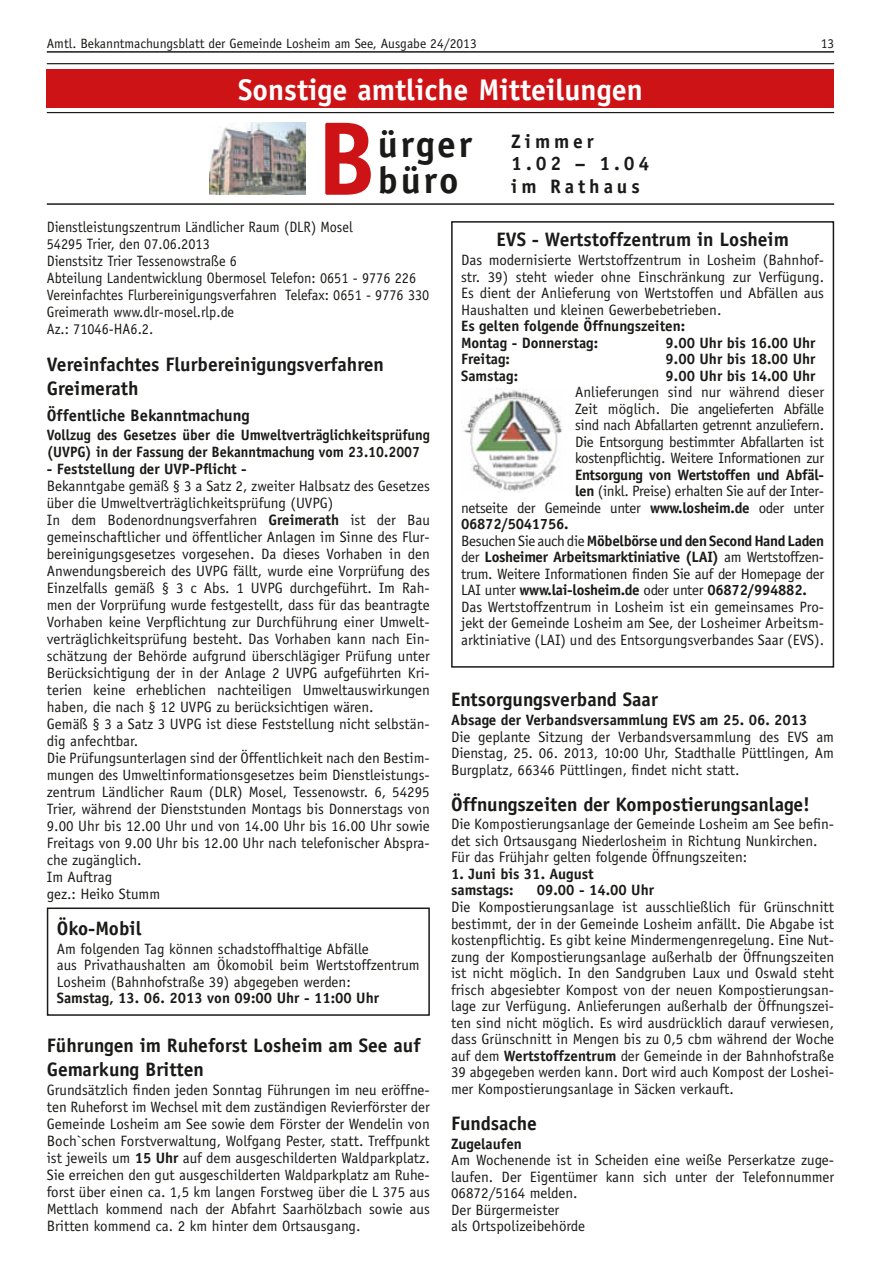
<style>
.page{position:relative;width:881px;height:1263px;background:#fff}
.page>*{position:absolute;margin:0;border:0;box-sizing:border-box;transform-origin:0 0}
.t1{font:700 105px "Officina Sans LT";color:#cd1316}
.t2{font:700 37.5px "Officina Sans LT";letter-spacing:.075em;color:#1a1a18}
.t3{font:700 30px "Officina Sans LT";color:#fff}
.t4{font:700 19.5px/23.9px "Officina Sans LT";color:#1a1a18}
.t5{font:700 19.5px/22.5px "Officina Sans LT";letter-spacing:.2em;color:#1a1a18}
.t6{font:700 16.5px "Officina Sans LT";color:#1a1a18}
.t7{font:15px/17px "Officina Sans LT";color:#1a1a18;text-align:justify}
.t8{font:700 15px/16.5px "Officina Sans LT";color:#1a1a18}
.t9{font:15px/17px "Officina Sans LT";color:#1a1a18;scale:.95 1}
.t10{font:700 15px "Officina Sans LT";letter-spacing:-.02em;color:#1a1a18}
.t11{font:15px "Officina Sans LT";letter-spacing:-.02em;color:#1a1a18}
.t12{font:700 15px/17px "Officina Sans LT";color:#1a1a18;scale:.95 1}
.t13{font:13.5px "Officina Sans LT";color:#1a1a18}
.s1{font-weight:700}
.s2{font-weight:400}
</style>
<div class="page">
<hr style="left:47px;top:51px;width:786px;height:2px;background:#1a1a18">
<div style="left:47px;top:907px;width:382px;height:109px;border:2px solid #1a1a18"></div>
<div style="left:47px;top:69px;width:786px;height:38px;background:#cd1316"></div>
<hr style="left:47px;top:112px;width:786px;height:1px;background:#1a1a18">
<hr style="left:47px;top:63px;width:786px;height:1px;background:#1a1a18">
<img style="left:209px;top:123px;width:96px;height:72px">
<hr style="left:47px;top:203px;width:786px;height:2px;background:#1a1a18">
<img style="left:461px;top:388px;width:101px;height:105px">
<div style="left:451px;top:221px;width:382px;height:447px;border:2px solid #1a1a18"></div>
<p class="t13" style="left:47px;top:35px;width:431px">Amtl. Bekanntmachungsblatt der Gemeinde Losheim am See, Ausgabe 24/2013</p>
<p class="t13" style="left:820px;top:35px;width:15px">13</p>
<h3 class="t3" style="left:238px;top:71px;width:406px">Sonstige amtliche Mitteilungen</h3>
<h3 class="t5" style="left:511px;top:130px;width:139px">Zimmer<br>1.02 – 1.04 im Rathaus</h3>
<h1 class="t1" style="left:316px;top:94px;width:62px">B</h1>
<h2 class="t2" style="left:378px;top:121px;width:95px">ürger</h2>
<h2 class="t2" style="left:378px;top:157px;width:82px">büro</h2>
<p class="t9" style="left:47px;top:219px;width:404px">Dienstleistungszentrum Ländlicher Raum (DLR) Mosel<br>54295 Trier, den 07.06.2013<br>Dienstsitz Trier Tessenowstraße 6<br>Abteilung Landentwicklung Obermosel Telefon: 0651 - 9776 226<br>Vereinfachtes Flurbereinigungsverfahren Telefax: 0651 - 9776 330<br>Greimerath www.dlr-mosel.rlp.de<br>Az.: 71046-HA6.2.</p>
<h3 class="t4" style="left:47px;top:352px;width:338px">Vereinfachtes Flurbereinigungsverfahren<br>Greimerath</h3>
<p class="t6" style="left:47px;top:405px;width:204px">Öffentliche Bekanntmachung</p>
<p class="t12" style="left:47px;top:427px;width:404px">Vollzug des Gesetzes über die Umweltverträglichkeitsprüfung (UVPG) in der Fassung der Bekanntmachung vom 23.10.2007</p>
<p class="t8" style="left:47px;top:461px;width:201px">- Feststellung der UVP-Pflicht -</p>
<p class="t7" style="left:47px;top:478px;width:384px;text-align:left">Bekanntgabe gemäß § 3 a Satz 2, zweiter Halbsatz des Gesetzes über die Umweltverträglichkeitsprüfung (UVPG)<br>In dem Bodenordnungsverfahren <span class="s1">Greimerath</span> ist der Bau gemeinschaftlicher und öffentlicher Anlagen im Sinne des Flur&shy;bereinigungsgesetzes vorgesehen. Da dieses Vorhaben in den Anwendungsbereich des UVPG fällt, wurde eine Vorprüfung des Einzelfalls gemäß § 3 c Abs. 1 UVPG durchgeführt. Im Rah&shy;men der Vorprüfung wurde festgestellt, dass für das beantragte Vorhaben keine Verpflichtung zur Durchführung einer Umwelt&shy;verträglichkeitsprüfung besteht. Das Vorhaben kann nach Ein&shy;schätzung der Behörde aufgrund überschlägiger Prüfung unter Berücksichtigung der in der Anlage 2 UVPG aufgeführten Kri&shy;terien keine erheblichen nachteiligen Umweltauswirkungen haben, die nach § 12 UVPG zu berücksichtigen wären.<br>Gemäß § 3 a Satz 3 UVPG ist diese Feststellung nicht selbstän&shy;dig anfechtbar.<br>Die Prüfungsunterlagen sind der Öffentlichkeit nach den Bestim&shy;mungen des Umweltinformationsgesetzes beim Dienstleistungs&shy;zentrum Ländlicher Raum (DLR) Mosel, Tessenowstr. 6, 54295<br>Trier, während der Dienststunden Montags bis Donnerstags von 9.00 Uhr bis 12.00 Uhr und von 14.00 Uhr bis 16.00 Uhr sowie Freitags von 9.00 Uhr bis 12.00 Uhr nach telefonischer Abspra&shy;che zugänglich.<br>Im Auftrag<br>gez.: Heiko Stumm</p>
<h3 class="t4" style="left:57px;top:916px;width:86px">Öko-Mobil</h3>
<p class="t7" style="left:57px;top:940px;width:364px;line-height:16.5px;text-align:left">Am folgenden Tag können schadstoffhaltige Abfälle<br>aus Privathaushalten am Ökomobil beim Wertstoffzentrum<br>Losheim (Bahnhofstraße 39) abgegeben werden:</p>
<p class="t8" style="left:57px;top:990px;width:323px">Samstag, 13. 06. 2013 von 09:00 Uhr - 11:00 Uhr</p>
<h3 class="t4" style="left:47px;top:1033px;width:375px">Führungen im Ruheforst Losheim am See auf<br>Gemarkung Britten</h3>
<p class="t7" style="left:47px;top:1082px;width:384px">Grundsätzlich finden jeden Sonntag Führungen im neu eröffne&shy;ten Ruheforst im Wechsel mit dem zuständigen Revierförster der Gemeinde Losheim am See sowie dem Förster der Wendelin von Boch`schen Forstverwaltung, Wolfgang Pester, statt. Treffpunkt ist jeweils um <span class="s1">15 Uhr</span> auf dem ausgeschilderten Waldparkplatz.<br>Sie erreichen den gut ausgeschilderten Waldparkplatz am Ruhe&shy;forst über einen ca. 1,5 km langen Forstweg über die L 375 aus Mettlach kommend nach der Abfahrt Saarhölzbach sowie aus Britten kommend ca. 2 km hinter dem Ortsausgang.</p>
<h3 class="t4" style="left:496px;top:228px;width:294px">EVS - Wertstoffzentrum in Losheim</h3>
<p class="t7" style="left:461px;top:252px;width:364px;line-height:16.5px">Das modernisierte Wertstoffzentrum in Losheim (Bahnhof&shy;str. 39) steht wieder ohne Einschränkung zur Verfügung.<br>Es dient der Anlieferung von Wertstoffen und Abfällen aus Haushalten und kleinen Gewerbebetrieben.</p>
<p class="t8" style="left:461px;top:318px;width:225px">Es gelten folgende Öffnungszeiten:<br>Montag - Donnerstag:</p>
<p class="t8" style="left:665px;top:334px;width:151px">9.00 Uhr bis 16.00 Uhr</p>
<p class="t8" style="left:461px;top:351px;width:50px">Freitag:</p>
<p class="t8" style="left:665px;top:351px;width:151px">9.00 Uhr bis 18.00 Uhr</p>
<p class="t8" style="left:461px;top:367px;width:58px">Samstag:</p>
<p class="t8" style="left:665px;top:367px;width:151px">9.00 Uhr bis 14.00 Uhr</p>
<p class="t7" style="left:575px;top:384px;width:250px;line-height:16.5px">Anlieferungen sind nur während dieser Zeit möglich. Die angelieferten Abfälle sind nach Abfallarten getrennt anzuliefern.<br>Die Entsorgung bestimmter Abfallarten ist kostenpflichtig. Weitere Informationen zur</p>
<p class="t10" style="left:575px;top:465px;width:250px">Entsorgung von Wertstoffen und Abfäl-</p>
<p class="t11" style="left:575px;top:482px;width:250px"><span class="s1">len</span> (inkl. Preise) erhalten Sie auf der Inter-</p>
<p class="t11" style="left:461px;top:499px;width:364px">netseite der Gemeinde unter <span class="s1">www.losheim.de</span> oder unter</p>
<p class="t10" style="left:461px;top:515px;width:109px">06872/5041756.</p>
<p class="t10" style="left:461px;top:531px;width:364px"><span class="s2">Besuchen Sie auch die</span> Möbelbörse und den Second Hand Laden</p>
<p class="t10" style="left:461px;top:548px;width:364px"><span class="s2">der</span> Losheimer Arbeitsmarktiniative (LAI) <span class="s2">am Wertstoffzen-</span></p>
<p class="t11" style="left:461px;top:565px;width:364px">trum. Weitere Informationen finden Sie auf der Homepage der</p>
<p class="t10" style="left:461px;top:581px;width:347px"><span class="s2">LAI unter</span> www.lai-losheim.de <span class="s2">oder unter</span> 06872/994882.</p>
<p class="t7" style="left:461px;top:598px;width:364px">Das Wertstoffzentrum in Losheim ist ein gemeinsames Pro-</p>
<p class="t7" style="left:461px;top:615px;width:364px">jekt der Gemeinde Losheim am See, der Losheimer Arbeitsm-</p>
<p class="t7" style="left:461px;top:631px;width:364px">arktiniative (LAI) und des Entsorgungsverbandes Saar (EVS).</p>
<h3 class="t4" style="left:451px;top:688px;width:208px">Entsorgungsverband Saar</h3>
<p class="t8" style="left:451px;top:711px;width:358px">Absage der Verbandsversammlung EVS am 25. 06. 2013</p>
<p class="t7" style="left:451px;top:728px;width:384px;line-height:16.5px">Die geplante Sitzung der Verbandsversammlung des EVS am Dienstag, 25. 06. 2013, 10:00 Uhr, Stadthalle Püttlingen, Am Burgplatz, 66346 Püttlingen, findet nicht statt.</p>
<h3 class="t4" style="left:451px;top:792px;width:360px">Öffnungszeiten der Kompostierungsanlage!</h3>
<p class="t7" style="left:451px;top:816px;width:384px;line-height:16.5px;text-align:left">Die Kompostierungsanlage der Gemeinde Losheim am See befin&shy;det sich Ortsausgang Niederlosheim in Richtung Nunkirchen.<br>Für das Frühjahr gelten folgende Öffnungszeiten:</p>
<p class="t8" style="left:451px;top:865px;width:144px">1. Juni bis 31. August samstags:</p>
<p class="t8" style="left:536px;top:882px;width:119px">09.00 - 14.00 Uhr</p>
<p class="t7" style="left:451px;top:899px;width:384px;line-height:16.5px">Die Kompostierungsanlage ist ausschließlich für Grünschnitt bestimmt, der in der Gemeinde Losheim anfällt. Die Abgabe ist kostenpflichtig. Es gibt keine Mindermengenregelung. Eine Nut&shy;zung der Kompostierungsanlage außerhalb der Öffnungszeiten ist nicht möglich. In den Sandgruben Laux und Oswald steht frisch abgesiebter Kompost von der neuen Kompostierungsan&shy;lage zur Verfügung. Anlieferungen außerhalb der Öffnungszei&shy;ten sind nicht möglich. Es wird ausdrücklich darauf verwiesen, dass Grünschnitt in Mengen bis zu 0,5 cbm während der Woche auf dem <span class="s1">Wertstoffzentrum</span> der Gemeinde in der Bahnhofstraße 39 abgegeben werden kann. Dort wird auch Kompost der Loshei&shy;mer Kompostierungsanlage in Säcken verkauft.</p>
<h3 class="t4" style="left:451px;top:1111px;width:87px">Fundsache</h3>
<p class="t8" style="left:451px;top:1135px;width:72px">Zugelaufen</p>
<p class="t7" style="left:451px;top:1152px;width:384px;line-height:16.5px;text-align:left">Am Wochenende ist in Scheiden eine weiße Perserkatze zuge&shy;laufen. Der Eigentümer kann sich unter der Telefonnummer 06872/5164 melden.<br>Der Bürgermeister<br>als Ortspolizeibehörde</p>
</div>
